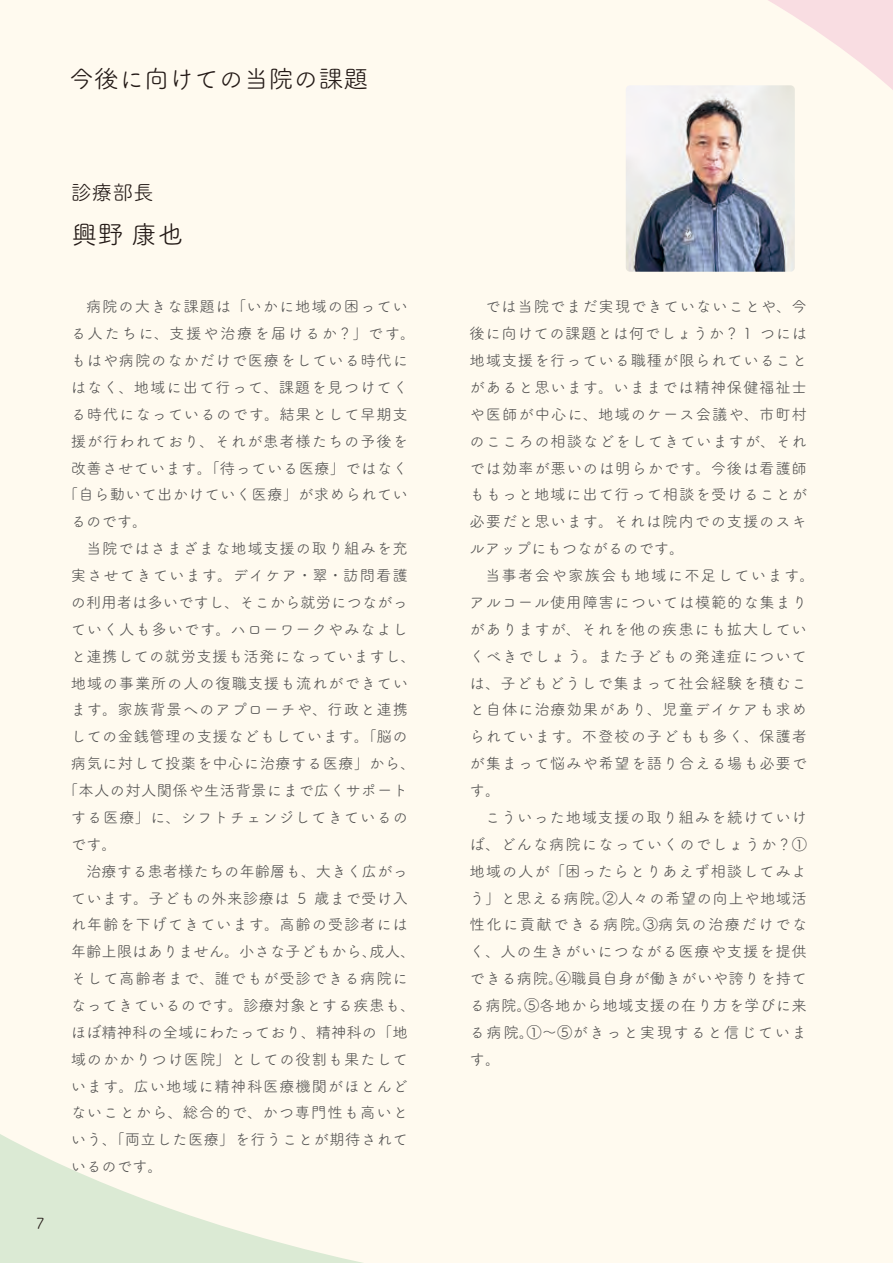
<style>
.page{position:relative;width:893px;height:1263px;background:#fffaef}
.page>*{position:absolute;margin:0;border:0;box-sizing:border-box;transform-origin:0 0}
.t1{font:25.95px "Tsuku A Rd Gothic Std R";color:#231916}
.t2{font:24.9px "Tsuku A Rd Gothic Std R";color:#231916}
.t3{font:20.7px "Tsuku A Rd Gothic Std R";color:#231916}
.t4{font:15.3px/26.8px "Tsuku A Rd Gothic Std R";letter-spacing:.055em;color:#515050}
.t5{font:15.3px "Tsuku A Rd Gothic Std R";letter-spacing:.025em;color:#515050}
.t6{font:15.3px "Tsuku A Rd Gothic Std R";color:#515050}
.t7{font:15.3px "Tsuku A Rd Gothic Std R";letter-spacing:.03em;color:#515050}
.t8{font:15.3px "Tsuku A Rd Gothic Std R";letter-spacing:.105em;color:#515050}
.t9{font:15.3px "Tsuku A Rd Gothic Std R";color:#231916}
</style>
<div class="page">
<svg style="left:768px;top:0;width:125px;height:90px"></svg>
<svg style="left:0;top:1134px;width:363px;height:129px"></svg>
<img style="left:626px;top:85px;width:169px;height:187px">
<h2 class="t2" style="left:69px;top:60px;width:300px">今後に向けての当院の課題</h2>
<p class="t9" style="left:36px;top:1212px;width:10px">7</p>
<h3 class="t3" style="left:71px;top:177px;width:84px">診療部長</h3>
<h1 class="t1" style="left:72px;top:214px;width:113px">興野 康也</h1>
<p class="t4" style="left:71px;top:292px;width:339px">　病院の大きな課題は「いかに地域の困ってい</p>
<p class="t8" style="left:71px;top:322px;width:346px">る人たちに、支援や治療を届けるか？」です。</p>
<p class="t4" style="left:71px;top:346px;width:339px">もはや病院のなかだけで医療をしている時代に</p>
<p class="t4" style="left:71px;top:373px;width:339px">はなく、地域に出て行って、課題を見つけてく</p>
<p class="t4" style="left:71px;top:400px;width:339px">る時代になっているのです。結果として早期支</p>
<p class="t4" style="left:71px;top:427px;width:339px">援が行われており、それが患者様たちの予後を</p>
<p class="t7" style="left:71px;top:456px;width:339px">改善させています。「待っている医療」ではなく</p>
<p class="t5" style="left:63px;top:483px;width:346px">「自ら動いて出かけていく医療」が求められてい</p>
<p class="t4" style="left:71px;top:507px;width:78px">るのです。</p>
<p class="t4" style="left:71px;top:534px;width:339px">　当院ではさまざまな地域支援の取り組みを充</p>
<p class="t4" style="left:71px;top:561px;width:339px">実させてきています。デイケア・翠・訪問看護</p>
<p class="t6" style="left:71px;top:591px;width:339px">の利用者は多いですし、そこから就労につながっ</p>
<p class="t4" style="left:71px;top:615px;width:339px">ていく人も多いです。ハローワークやみなよし</p>
<p class="t5" style="left:71px;top:644px;width:347px">と連携しての就労支援も活発になっていますし、</p>
<p class="t4" style="left:71px;top:668px;width:339px">地域の事業所の人の復職支援も流れができてい</p>
<p class="t4" style="left:71px;top:695px;width:339px">ます。家族背景へのアプローチや、行政と連携</p>
<p class="t5" style="left:71px;top:725px;width:339px">しての金銭管理の支援などもしています。「脳の</p>
<p class="t5" style="left:71px;top:752px;width:346px">病気に対して投薬を中心に治療する医療」から、</p>
<p class="t5" style="left:63px;top:779px;width:347px">「本人の対人関係や生活背景にまで広くサポート</p>
<p class="t4" style="left:71px;top:803px;width:339px">する医療」に、シフトチェンジしてきているの</p>
<p class="t4" style="left:71px;top:830px;width:48px">です。</p>
<p class="t6" style="left:71px;top:859px;width:339px">　治療する患者様たちの年齢層も、大きく広がっ</p>
<p class="t5" style="left:71px;top:886px;width:339px">ています。子どもの外来診療は 5 歳まで受け入</p>
<p class="t4" style="left:71px;top:910px;width:339px">れ年齢を下げてきています。高齢の受診者には</p>
<p class="t6" style="left:71px;top:940px;width:346px">年齢上限はありません。小さな子どもから、成人、</p>
<p class="t4" style="left:71px;top:964px;width:339px">そして高齢者まで、誰でもが受診できる病院に</p>
<p class="t5" style="left:71px;top:994px;width:346px">なってきているのです。診療対象とする疾患も、</p>
<p class="t6" style="left:71px;top:1020px;width:339px">ほぼ精神科の全域にわたっており、精神科の「地</p>
<p class="t4" style="left:71px;top:1045px;width:339px">域のかかりつけ医院」としての役割も果たして</p>
<p class="t4" style="left:71px;top:1071px;width:339px">います。広い地域に精神科医療機関がほとんど</p>
<p class="t4" style="left:71px;top:1098px;width:339px">ないことから、総合的で、かつ専門性も高いと</p>
<p class="t7" style="left:71px;top:1128px;width:339px">いう、「両立した医療」を行うことが期待されて</p>
<p class="t4" style="left:71px;top:1152px;width:94px">いるのです。</p>
<p class="t4" style="left:470px;top:292px;width:347px">　では当院でまだ実現できていないことや、今後に向けての課題とは何でしょうか？ 1 つには地域支援を行っている職種が限られていることがあると思います。いままでは精神保健福祉士や医師が中心に、地域のケース会議や、市町村のこころの相談などをしてきていますが、それでは効率が悪いのは明らかです。今後は看護師ももっと地域に出て行って相談を受けることが必要だと思います。それは院内での支援のスキルアップにもつながるのです。<br>　当事者会や家族会も地域に不足しています。アルコール使用障害については模範的な集まりがありますが、それを他の疾患にも拡大していくべきでしょう。また子どもの発達症については、子どもどうしで集まって社会経験を積むこと自体に治療効果があり、児童デイケアも求められています。不登校の子どもも多く、保護者が集まって悩みや希望を語り合える場も必要です。<br>　こういった地域支援の取り組みを続けていけば、どんな病院になっていくのでしょうか？①地域の人が「困ったらとりあえず相談してみよう」と思える病院。②人々の希望の向上や地域活性化に貢献できる病院。③病気の治療だけでなく、人の生きがいにつながる医療や支援を提供できる病院。④職員自身が働きがいや誇りを持てる病院。⑤各地から地域支援の在り方を学びに来る病院。①～⑤がきっと実現すると信じています。</p>
</div>
